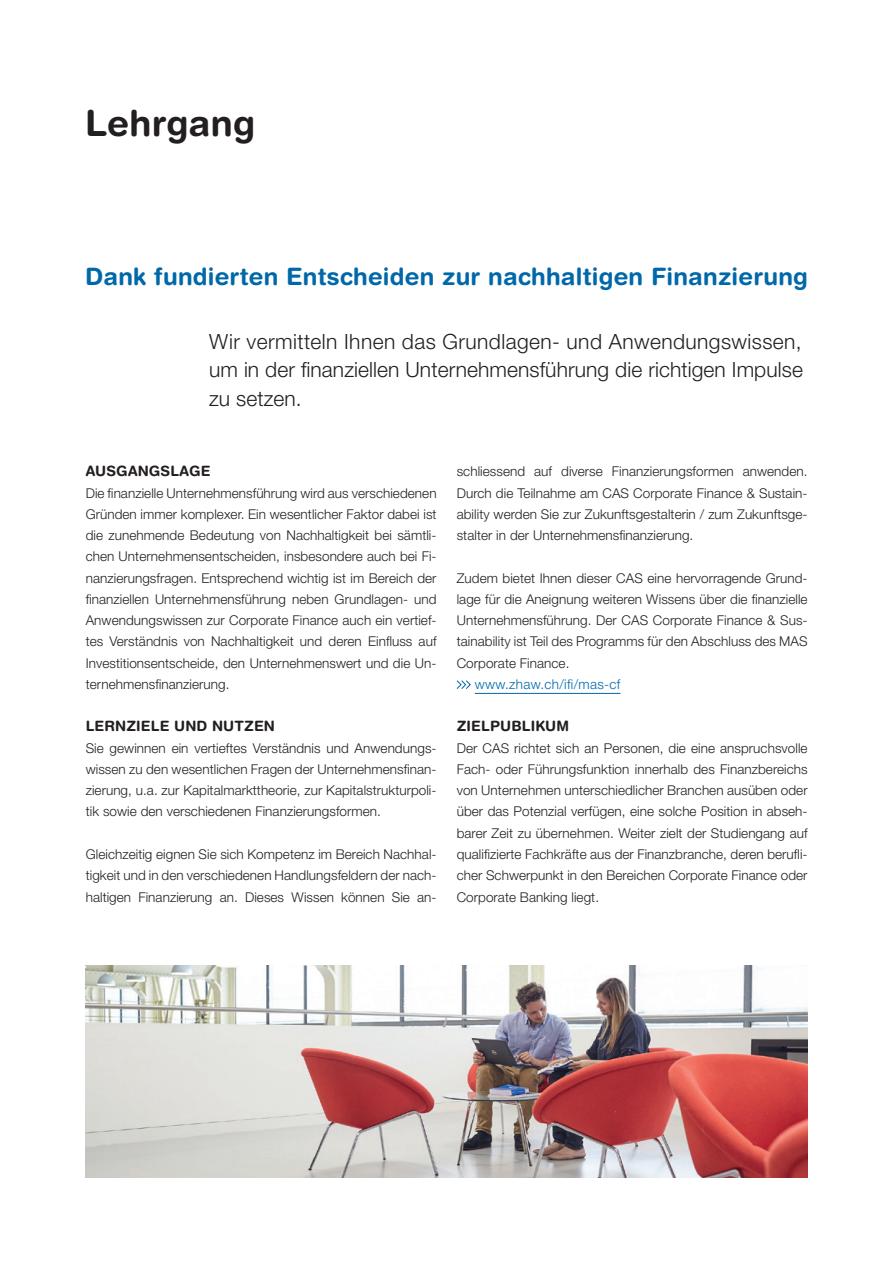
<style>
.page{position:relative;width:893px;height:1263px;background:#fff}
.page>*{position:absolute;margin:0;border:0;box-sizing:border-box;transform-origin:0 0}
.t1{font:700 36px "Helvetica Rounded LT Std";letter-spacing:.005em;color:#231f20}
.t2{font:700 24px "Helvetica Rounded LT Std";letter-spacing:.01em;color:#0068a9}
.t3{font:300 21px/28.5px "Helvetica Neue LT Pro";letter-spacing:.005em;color:#231f20;text-align:justify}
.t4{font:700 14.25px "Helvetica Rounded LT Std";letter-spacing:.01em;color:#231f20}
.t5{font:300 13.5px/21.3px "Helvetica Neue LT Pro";letter-spacing:.005em;color:#231f20;text-align:justify}
.t6{font:300 13.5px "Helvetica Neue LT Pro";letter-spacing:.025em;color:#0068a9}
</style>
<div class="page">
<img style="left:85px;top:965px;width:723px;height:213px">
<hr style="left:475px;top:693px;width:145px;height:1px;background:#0068a9">
<svg style="left:456px;top:680px;width:15px;height:9px"></svg>
<h1 class="t1" style="left:85px;top:101px;width:172px">Lehrgang</h1>
<h2 class="t2" style="left:85px;top:262px;width:724px">Dank fundierten Entscheiden zur nachhaltigen Finanzierung</h2>
<h3 class="t3" style="left:209px;top:327px;width:595px">Wir vermitteln Ihnen das Grundlagen- und Anwendungswissen, um in der finanziellen Unternehmensführung die richtigen Impulse zu setzen.</h3>
<p class="t4" style="left:86px;top:462px;width:126px">AUSGANGSLAGE</p>
<p class="t5" style="left:86px;top:482px;width:352px">Die finanzielle Unternehmensführung wird aus verschiedenen Gründen immer komplexer. Ein wesentlicher Faktor dabei ist die zunehmende Bedeutung von Nachhaltigkeit bei sämtli&shy;chen Unternehmensentscheiden, insbesondere auch bei Fi&shy;nanzierungsfragen. Entsprechend wichtig ist im Bereich der finanziellen Unternehmensführung neben Grundlagen- und Anwendungswissen zur Corporate Finance auch ein vertief&shy;tes Verständnis von Nachhaltigkeit und deren Einfluss auf Investitionsentscheide, den Unternehmenswert und die Un&shy;ternehmensfinanzierung.</p>
<p class="t4" style="left:86px;top:718px;width:191px">LERNZIELE UND NUTZEN</p>
<p class="t5" style="left:86px;top:737px;width:352px">Sie gewinnen ein vertieftes Verständnis und Anwendungs&shy;wissen zu den wesentlichen Fragen der Unternehmensfinan&shy;zierung, u.a. zur Kapitalmarkttheorie, zur Kapitalstrukturpoli&shy;tik sowie den verschiedenen Finanzierungsformen.</p>
<p class="t5" style="left:86px;top:843px;width:352px">Gleichzeitig eignen Sie sich Kompetenz im Bereich Nachhal&shy;tigkeit und in den verschiedenen Handlungsfeldern der nach&shy;haltigen Finanzierung an. Dieses Wissen können Sie an-</p>
<p class="t5" style="left:457px;top:460px;width:352px">schliessend auf diverse Finanzierungsformen anwenden.<br>Durch die Teilnahme am CAS Corporate Finance &amp; Sustain&shy;ability werden Sie zur Zukunftsgestalterin / zum Zukunftsge&shy;stalter in der Unternehmensfinanzierung.</p>
<p class="t5" style="left:457px;top:567px;width:352px">Zudem bietet Ihnen dieser CAS eine hervorragende Grund&shy;lage für die Aneignung weiteren Wissens über die finanzielle Unternehmensführung. Der CAS Corporate Finance &amp; Sus&shy;tainability ist Teil des Programms für den Abschluss des MAS Corporate Finance.</p>
<p class="t6" style="left:475px;top:676px;width:147px">www.zhaw.ch/ifi/mas-cf</p>
<p class="t4" style="left:457px;top:718px;width:114px">ZIELPUBLIKUM</p>
<p class="t5" style="left:457px;top:737px;width:352px">Der CAS richtet sich an Personen, die eine anspruchsvolle Fach- oder Führungsfunktion innerhalb des Finanzbereichs von Unternehmen unterschiedlicher Branchen ausüben oder über das Potenzial verfügen, eine solche Position in abseh&shy;barer Zeit zu übernehmen. Weiter zielt der Studiengang auf qualifizierte Fachkräfte aus der Finanzbranche, deren berufli&shy;cher Schwerpunkt in den Bereichen Corporate Finance oder Corporate Banking liegt.</p>
</div>
